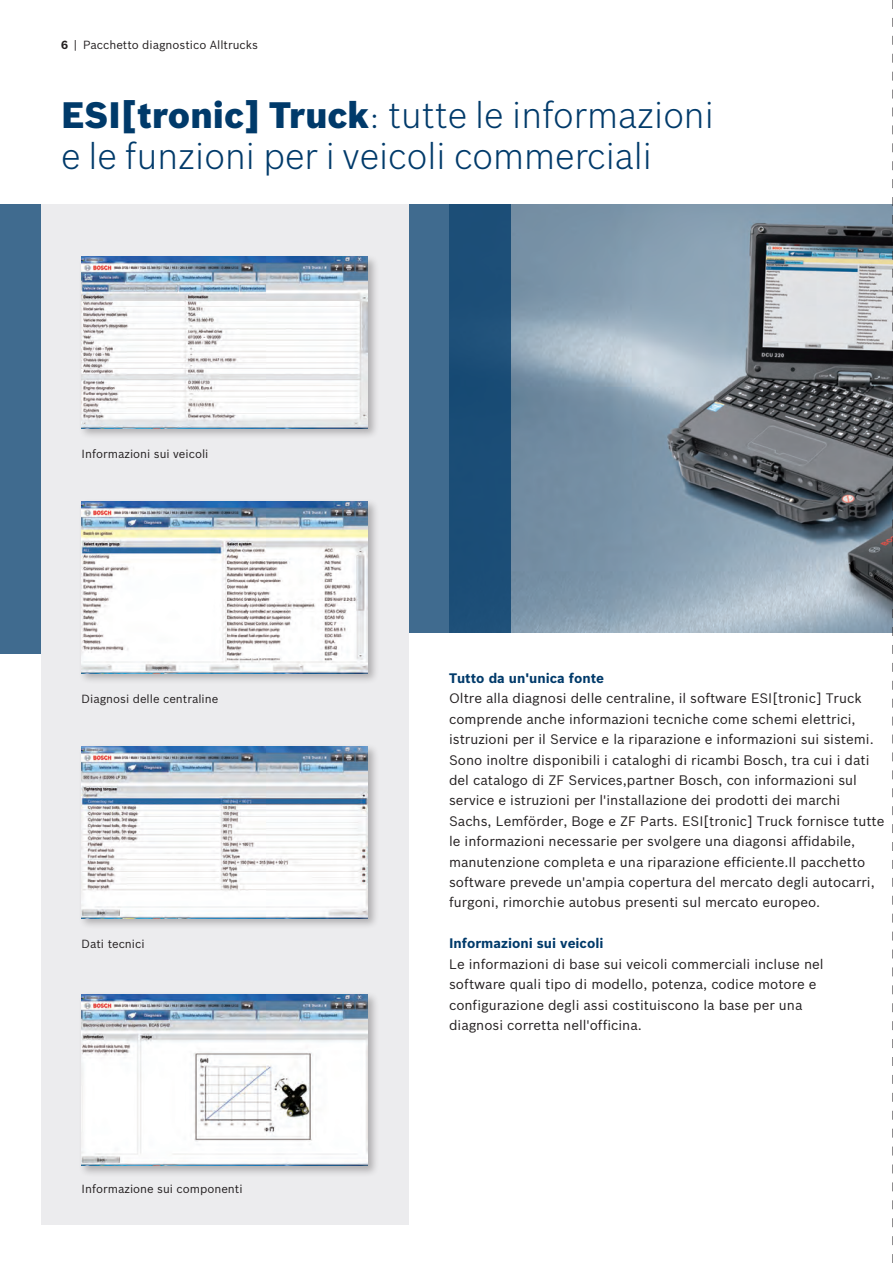
<style>
.page{position:relative;width:893px;height:1263px;background:#fff}
.page>*{position:absolute;margin:0;border:0;box-sizing:border-box;transform-origin:0 0}
.t1{font:300 36px/40.8px "Bosch Sans";color:#003a6a}
.t2{font:13.5px/20.4px "Bosch Sans";color:#231f20}
.t3{font:700 13.5px "Bosch Sans";color:#003a6a}
.t4{font:11.55px "Bosch Sans";color:#231f20}
.s1{font-weight:700}
.s2{font-weight:900}
</style>
<div class="page">
<img style="left:510px;top:204px;width:382px;height:429px">
<svg style="left:408px;top:204px;width:102px;height:429px;background:#2d5c82"></svg>
<div style="left:0;top:204px;width:41px;height:449px;background:#406b8f"></div>
<div style="left:41px;top:204px;width:367px;height:1021px;background:#ececee"></div>
<svg style="left:892px;top:0;width:1px;height:1263px"></svg>
<div style="left:79px;top:254px;width:300px;height:185px;background:#231f20;opacity:.3"></div>
<img style="left:82px;top:257px;width:285px;height:171px">
<div style="left:79px;top:499px;width:300px;height:185px;background:#231f20;opacity:.3"></div>
<img style="left:82px;top:502px;width:285px;height:171px">
<div style="left:79px;top:744px;width:300px;height:185px;background:#231f20;opacity:.3"></div>
<img style="left:82px;top:747px;width:285px;height:171px">
<div style="left:79px;top:991px;width:300px;height:186px;background:#231f20;opacity:.3"></div>
<img style="left:82px;top:994px;width:285px;height:171px">
<p class="t4" style="left:61px;top:36px;width:198px"><span class="s1">6</span> | Pacchetto diagnostico Alltrucks</p>
<h1 class="t1" style="left:61px;top:92px;width:654px"><span class="s2">ESI[tronic] Truck</span>: tutte le informazioni e le funzioni per i veicoli commerciali</h1>
<p class="t4" style="left:82px;top:445px;width:128px">Informazioni sui veicoli</p>
<p class="t4" style="left:82px;top:690px;width:138px">Diagnosi delle centraline</p>
<p class="t4" style="left:82px;top:935px;width:64px">Dati tecnici</p>
<p class="t4" style="left:82px;top:1180px;width:162px">Informazione sui componenti</p>
<p class="t3" style="left:449px;top:668px;width:157px">Tutto da un'unica fonte</p>
<p class="t2" style="left:449px;top:687px;width:437px">Oltre alla diagnosi delle centraline, il software ESI[tronic] Truck comprende anche informazioni tecniche come schemi elettrici, istruzioni per il Service e la riparazione e informazioni sui sistemi.<br>Sono inoltre disponibili i cataloghi di ricambi Bosch, tra cui i dati del catalogo di ZF Services,partner Bosch, con informazioni sul service e istruzioni per l'installazione dei prodotti dei marchi Sachs, Lemförder, Boge e ZF Parts. ESI[tronic] Truck fornisce tutte le informazioni necessarie per svolgere una diagonsi affidabile, manutenzione completa e una riparazione efficiente.Il pacchetto software prevede un'ampia copertura del mercato degli autocarri, furgoni, rimorchie autobus presenti sul mercato europeo.</p>
<p class="t3" style="left:449px;top:933px;width:156px">Informazioni sui veicoli</p>
<p class="t2" style="left:449px;top:953px;width:376px">Le informazioni di base sui veicoli commerciali incluse nel software quali tipo di modello, potenza, codice motore e configurazione degli assi costituiscono la base per una diagnosi corretta nell'officina.</p>
</div>
